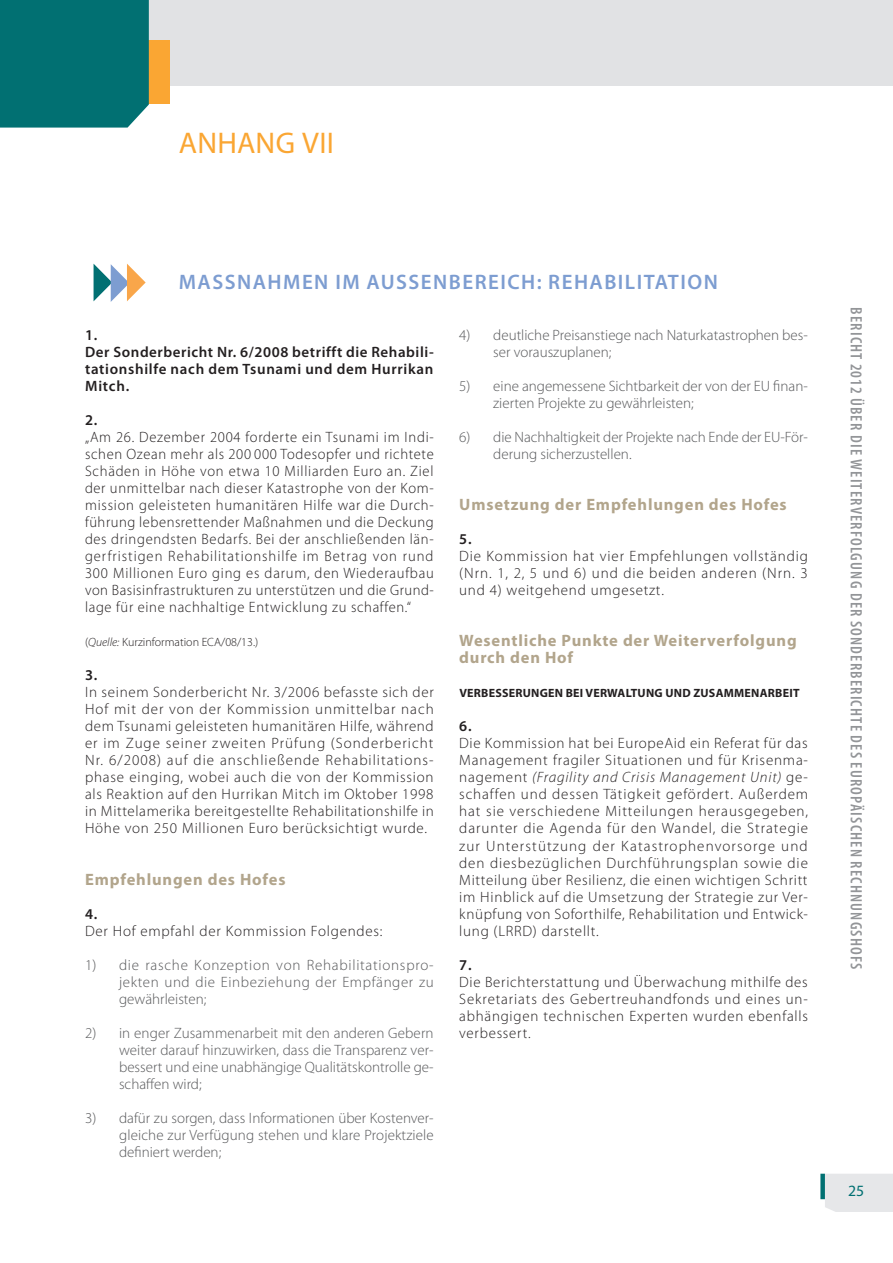
<style>
.page{position:relative;width:893px;height:1263px;background:#fff}
.page>*{position:absolute;margin:0;border:0;box-sizing:border-box;transform-origin:0 0}
.J_01_-_ANN_TITRE_COL{font:30px "Myriad Pro";letter-spacing:.01em;color:#faa633}
.J_02_-_ANN__TITRE_CO{font:600 21px "Myriad Pro";letter-spacing:.07em;color:#7d9dd1}
.J_03_-_ANN__TITRE_AU{font:700 16.5px/17px "Myriad Pro";letter-spacing:.05em;color:#b2a58c}
.t1{font:600 condensed 16.5px "Myriad Pro";letter-spacing:.07em;color:#939598}
.t2{font:15.75px "Myriad Pro";color:#017072}
.J_06_-_ANN__TEXTE_CO{font:300 15px/17px "Myriad Pro";letter-spacing:.05em;color:#231f20;text-align:justify}
.t3{font:300 15px/17px "Myriad Pro";color:#57585a;text-align:justify}
.J_06_-_ANN__TEXTE_CO-2{font:600 15px/17px "Myriad Pro";letter-spacing:.045em;color:#231f20;text-align:justify}
.J_04_-_ANN_CHIFFRES{font:600 15px "Myriad Pro";color:#231f20}
.J_04_-_ANN_TITRE_BLA{font:700 12px "Myriad Pro";letter-spacing:.02em;color:#231f20}
.F_07_-_SOURCE{font:300 12px "Myriad Pro";color:#231f20}
.s1{font-style:italic}
</style>
<div class="page">
<div style="left:820px;top:1174px;width:5px;height:25px;background:#017072"></div>
<div style="left:823px;top:1173px;width:70px;height:39px;background:#e6e7e9"></div>
<div style="left:0;top:0;width:893px;height:85px;background:#e1e2e4"></div>
<div style="left:149px;top:40px;width:21px;height:64px;background:#faa633"></div>
<div style="left:0;top:0;width:149px;height:128px;background:#017072"></div>
<svg style="left:94px;top:264px;width:52px;height:38px"></svg>
<p class="J_01_-_ANN_TITRE_COL" style="left:179px;top:125px;width:157px">ANHANG VII</p>
<p class="J_02_-_ANN__TITRE_CO" style="left:179px;top:269px;width:541px">MASSNAHMEN IM AUSSENBEREICH: REHABILITATION</p>
<p class="J_04_-_ANN_CHIFFRES" style="left:85px;top:326px;width:14px">1.</p>
<p class="J_06_-_ANN__TEXTE_CO-2" style="left:85px;top:343px;width:350px">Der Sonderbericht Nr. 6/2008 betrifft die Rehabili‑ tationshilfe nach dem Tsunami und dem Hurrikan Mitch.</p>
<p class="J_04_-_ANN_CHIFFRES" style="left:85px;top:411px;width:14px">2.</p>
<p class="J_06_-_ANN__TEXTE_CO" style="left:85px;top:429px;width:350px">„Am 26. Dezember 2004 forderte ein Tsunami im Indi&shy;schen Ozean mehr als 200 000 Todesopfer und richtete Schäden in Höhe von etwa 10 Milliarden Euro an. Ziel der unmittelbar nach dieser Katastrophe von der Kom&shy;mission geleisteten humanitären Hilfe war die Durch&shy;führung lebensrettender Maßnahmen und die Deckung des dringendsten Bedarfs. Bei der anschließenden län&shy;gerfristigen Rehabilitationshilfe im Betrag von rund 300 Millionen Euro ging es darum, den Wiederaufbau von Basisinfrastrukturen zu unterstützen und die Grund&shy;lage für eine nachhaltige Entwicklung zu schaffen.“</p>
<p class="F_07_-_SOURCE" style="left:85px;top:636px;width:175px">(<span class="s1">Quelle:</span> Kurzinformation ECA/08/13.)</p>
<p class="J_04_-_ANN_CHIFFRES" style="left:85px;top:666px;width:14px">3.</p>
<p class="J_06_-_ANN__TEXTE_CO" style="left:85px;top:684px;width:350px">In seinem Sonderbericht Nr. 3/2006 befasste sich der Hof mit der von der Kommission unmittelbar nach dem Tsunami geleisteten humanitären Hilfe, während er im Zuge seiner zweiten Prüfung (Sonderbericht Nr. 6/2008) auf die anschließende Rehabilitations&shy;phase einging, wobei auch die von der Kommission als Reaktion auf den Hurrikan Mitch im Oktober 1998 in Mittelamerika bereitgestellte Rehabilitationshilfe in Höhe von 250 Millionen Euro berücksichtigt wurde.</p>
<p class="J_03_-_ANN__TITRE_AU" style="left:85px;top:870px;width:202px">Empfehlungen des Hofes</p>
<p class="J_04_-_ANN_CHIFFRES" style="left:85px;top:904px;width:14px">4.</p>
<p class="J_06_-_ANN__TEXTE_CO" style="left:85px;top:922px;width:299px">Der Hof empfahl der Kommission Folgendes:</p>
<p class="t3" style="left:119px;top:956px;width:316px;text-indent:-34px">1) die rasche Konzeption von Rehabilitationspro&shy;jekten und die Einbeziehung der Empfänger zu gewährleisten;</p>
<p class="t3" style="left:119px;top:1024px;width:316px;text-indent:-34px">2) in enger Zusammenarbeit mit den anderen Gebern weiter darauf hinzuwirken, dass die Transparenz ver&shy;bessert und eine unabhängige Qualitätskontrolle ge&shy;schaffen wird;</p>
<p class="t3" style="left:119px;top:1109px;width:316px;text-indent:-34px">3) dafür zu sorgen, dass Informationen über Kostenver&shy;gleiche zur Verfügung stehen und klare Projektziele definiert werden;</p>
<p class="t3" style="left:493px;top:327px;width:316px;text-indent:-34px">4) deutliche Preisanstiege nach Naturkatastrophen bes&shy;ser vorauszuplanen;</p>
<p class="t3" style="left:493px;top:378px;width:316px;text-indent:-34px">5) eine angemessene Sichtbarkeit der von der EU finan&shy;zierten Projekte zu gewährleisten;</p>
<p class="t3" style="left:493px;top:429px;width:316px;text-indent:-34px">6) die Nachhaltigkeit der Projekte nach Ende der EU‑För&shy;derung sicherzustellen.</p>
<p class="J_03_-_ANN__TITRE_AU" style="left:459px;top:496px;width:329px">Umsetzung der Empfehlungen des Hofes</p>
<p class="J_04_-_ANN_CHIFFRES" style="left:459px;top:530px;width:14px">5.</p>
<p class="J_06_-_ANN__TEXTE_CO" style="left:459px;top:548px;width:350px">Die Kommission hat vier Empfehlungen vollständig (Nrn. 1, 2, 5 und 6) und die beiden anderen (Nrn. 3 und 4) weitgehend umgesetzt.</p>
<p class="J_03_-_ANN__TITRE_AU" style="left:459px;top:632px;width:339px">Wesentliche Punkte der Weiterverfolgung durch den Hof</p>
<p class="J_04_-_ANN_TITRE_BLA" style="left:459px;top:685px;width:342px">VERBESSERUNGEN BEI VERWALTUNG UND ZUSAMMENARBEIT</p>
<p class="J_04_-_ANN_CHIFFRES" style="left:459px;top:717px;width:14px">6.</p>
<p class="J_06_-_ANN__TEXTE_CO" style="left:459px;top:735px;width:350px">Die Kommission hat bei EuropeAid ein Referat für das Management fragiler Situationen und für Krisenma&shy;nagement <span class="s1">(Fragility and Crisis Management Unit)</span> ge&shy;schaffen und dessen Tätigkeit gefördert. Außerdem hat sie verschiedene Mitteilungen herausgegeben, darunter die Agenda für den Wandel, die Strategie zur Unterstützung der Katastrophenvorsorge und den diesbezüglichen Durchführungsplan sowie die Mitteilung über Resilienz, die einen wichtigen Schritt im Hinblick auf die Umsetzung der Strategie zur Ver&shy;knüpfung von Soforthilfe, Rehabilitation und Entwick&shy;lung (LRRD) darstellt.</p>
<p class="J_04_-_ANN_CHIFFRES" style="left:459px;top:955px;width:14px">7.</p>
<p class="J_06_-_ANN__TEXTE_CO" style="left:459px;top:973px;width:350px">Die Berichterstattung und Überwachung mithilfe des Sekretariats des Gebertreuhandfonds und eines un&shy;abhängigen technischen Experten wurden ebenfalls verbessert.</p>
<p class="t1" style="left:865px;top:307px;width:664px;rotate:90deg">BERICHT 2012 ÜBER DIE WEITERVERFOLGUNG DER SONDERBERICHTE DES EUROPÄISCHEN RECHNUNGSHOFS</p>
<p class="t2" style="left:848px;top:1180px;width:18px">25</p>
</div>
